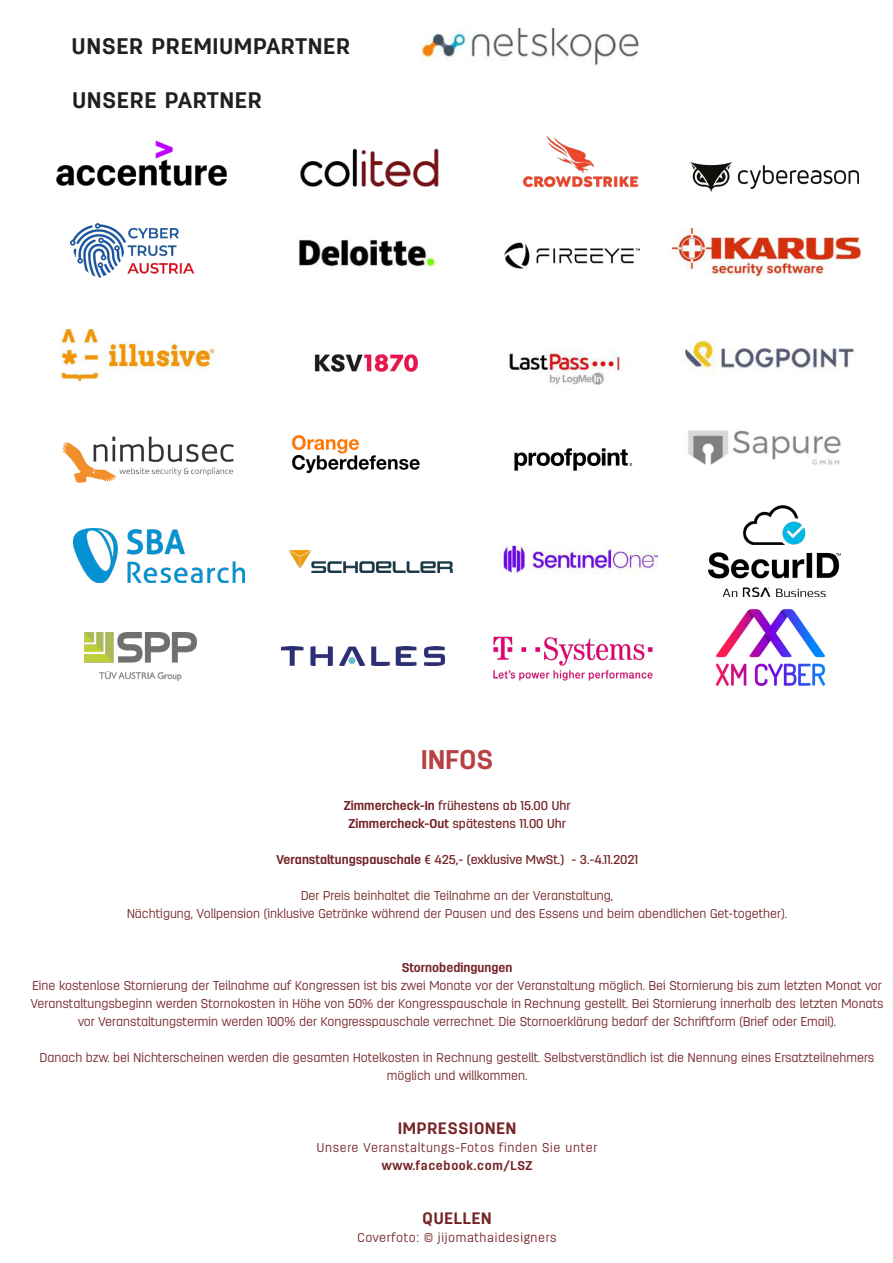
<style>
.page{position:relative;width:893px;height:1263px;background:#fff}
.page>*{position:absolute;margin:0;border:0;box-sizing:border-box;transform-origin:0 0}
.t1{font:700 27px "Antartida";letter-spacing:.015em;color:#b84144}
.t2{font:700 22.5px "Antartida";letter-spacing:.05em;color:#231f20}
.t3{font:700 16.5px "Antartida";letter-spacing:.05em;color:#752428}
.t4{font:300 12.75px/18px "Antartida";color:#752428;text-align:center}
.t5{font:500 12.75px "Antartida";color:#752428}
.t6{font:300 12.75px/18px "Antartida";letter-spacing:.05em;color:#752428;text-align:center}
.t7{font:700 12.75px "Antartida";color:#752428}
.s1{font-weight:700}
</style>
<div class="page">
<img style="left:62px;top:436px;width:172px;height:46px">
<img style="left:691px;top:163px;width:167px;height:28px">
<img style="left:514px;top:448px;width:119px;height:23px">
<img style="left:291px;top:435px;width:129px;height:39px">
<img style="left:685px;top:335px;width:170px;height:42px">
<img style="left:60px;top:327px;width:155px;height:54px">
<img style="left:669px;top:228px;width:193px;height:49px">
<img style="left:299px;top:239px;width:141px;height:28px">
<img style="left:300px;top:149px;width:139px;height:37px">
<img style="left:523px;top:135px;width:116px;height:53px">
<img style="left:70px;top:223px;width:125px;height:55px">
<img style="left:56px;top:140px;width:170px;height:46px">
<img style="left:504px;top:242px;width:136px;height:27px">
<img style="left:420px;top:29px;width:219px;height:37px">
<img style="left:688px;top:430px;width:153px;height:35px">
<img style="left:73px;top:528px;width:171px;height:55px">
<img style="left:289px;top:550px;width:164px;height:23px">
<img style="left:501px;top:543px;width:157px;height:31px">
<img style="left:708px;top:505px;width:132px;height:91px">
<img style="left:84px;top:632px;width:113px;height:48px">
<img style="left:281px;top:647px;width:164px;height:19px">
<img style="left:493px;top:636px;width:160px;height:45px">
<img style="left:715px;top:609px;width:111px;height:77px">
<img style="left:509px;top:349px;width:111px;height:36px">
<img style="left:314px;top:354px;width:104px;height:18px">
<p class="t2" style="left:72px;top:33px;width:280px">UNSER PREMIUMPARTNER</p>
<p class="t2" style="left:73px;top:87px;width:191px">UNSERE PARTNER</p>
<p class="t1" style="left:421px;top:745px;width:73px">INFOS</p>
<p class="t5" style="left:344px;top:798px;width:228px"><span class="s1">Zimmercheck-In</span> frühestens ab 15.00 Uhr</p>
<p class="t5" style="left:348px;top:816px;width:219px"><span class="s1">Zimmercheck-Out</span> spätestens 11.00 Uhr</p>
<p class="t5" style="left:276px;top:852px;width:363px"><span class="s1">Veranstaltungspauschale</span> € 425,- (exklusive MwSt.) - 3.-4.11.2021</p>
<p class="t4" style="left:301px;top:887px;width:314px">Der Preis beinhaltet die Teilnahme an der Veranstaltung,</p>
<p class="t4" style="left:127px;top:905px;width:661px">Nächtigung, Vollpension (inklusive Getränke während der Pausen und des Essens und beim abendlichen Get-together).</p>
<p class="t7" style="left:402px;top:960px;width:112px">Stornobedingungen</p>
<p class="t4" style="left:31px;top:977px;width:854px">Eine kostenlose Stornierung der Teilnahme auf Kongressen ist bis zwei Monate vor der Veranstaltung möglich. Bei Stornierung bis zum letzten Monat vor<br>Veranstaltungsbeginn werden Stornokosten in Höhe von 50% der Kongresspauschale in Rechnung gestellt. Bei Stornierung innerhalb des letzten Monats vor Veranstaltungstermin werden 100% der Kongresspauschale verrechnet. Die Stornoerklärung bedarf der Schriftform (Brief oder Email).</p>
<p class="t4" style="left:40px;top:1049px;width:836px">Danach bzw. bei Nichterscheinen werden die gesamten Hotelkosten in Rechnung gestellt. Selbstverständlich ist die Nennung eines Ersatzteilnehmers</p>
<p class="t4" style="left:387px;top:1067px;width:142px">möglich und willkommen.</p>
<p class="t3" style="left:398px;top:1119px;width:120px">IMPRESSIONEN</p>
<p class="t6" style="left:317px;top:1139px;width:282px">Unsere Veranstaltungs-Fotos finden Sie unter <span class="s1">www.facebook.com/LSZ</span></p>
<p class="t3" style="left:423px;top:1209px;width:70px">QUELLEN</p>
<p class="t6" style="left:357px;top:1229px;width:201px">Coverfoto: © jijomathaidesigners</p>
</div>
